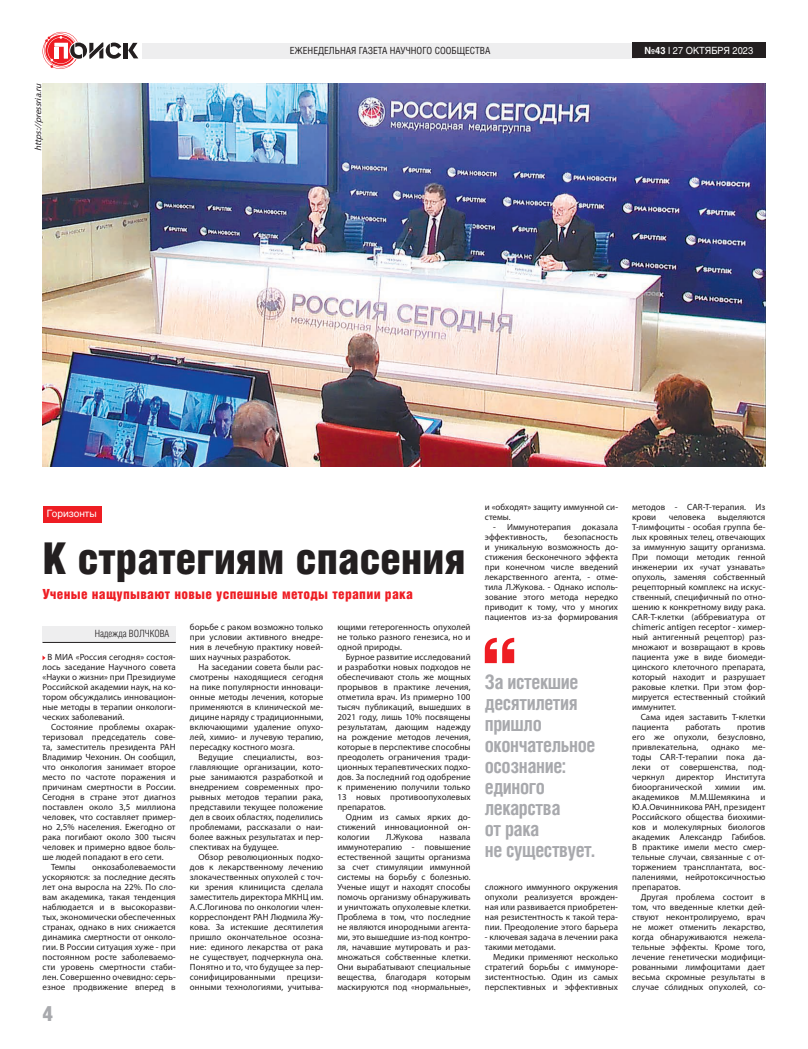
<style>
.page{position:relative;width:808px;height:1049px;background:#fff}
.page>*{position:absolute;margin:0;border:0;box-sizing:border-box;transform-origin:0 0}
.t1{font:44px "Helios Cond Black C";letter-spacing:-.01em;color:#231f20}
.t2{font:21.1px "Helios Cond Black C";color:#a8a9ad}
.t3{font:700 20px/21px "Helios Cond C";letter-spacing:-.02em;color:#a8a9ad;scale:.96 1}
.t4{font:14px "Helios Cond Black C";letter-spacing:.02em;color:#ee1d23}
.t5{font:10px "Helios Cond Light C";color:#231f20}
.t6{font:10px "Helios C";color:#fff}
.t7{font:9.8px "Helios Cond C";color:#231f20}
.t8{font:9.8px "Helios C";color:#fff;scale:.93 1}
.t9{font:9px/10px "Myriad Pro";letter-spacing:.005em;color:#231f20;text-align:justify}
.t10{font:italic 9px "Myriad Pro";color:#231f20}
.s1{font-weight:700}
.s2{font-family:"Bodoni C"}
</style>
<div class="page">
<hr style="left:124px;top:43px;width:4px;height:15px;background:#231f20">
<svg style="left:128px;top:43px;width:10px;height:15px"></svg>
<svg style="left:43px;top:32px;width:78px;height:37px"></svg>
<div style="left:142px;top:43px;width:496px;height:16px;background:#eeeeef"></div>
<div style="left:632px;top:43px;width:133px;height:15px;background:#231f20"></div>
<div style="left:43px;top:626px;width:133px;height:16px;background:#eeeeef"></div>
<hr style="left:43px;top:642px;width:133px;height:1px;background:#231f20">
<svg style="left:485px;top:638px;width:29px;height:25px"></svg>
<div style="left:43px;top:506px;width:58px;height:17px;background:#ee1d23"></div>
<img style="left:43px;top:84px;width:722px;height:383px">
<p class="t10" style="left:33px;top:151px;width:68px;rotate:-90deg">https://pressria.ru</p>
<p class="t7" style="left:290px;top:45px;width:202px">ЕЖЕНЕДЕЛЬНАЯ ГАЗЕТА НАУЧНОГО СООБЩЕСТВА</p>
<p class="t8" style="left:644px;top:44px;width:118px"><span class="s1">№43</span> I 27 ОКТЯБРЯ 2023</p>
<p class="t6" style="left:47px;top:508px;width:51px">Горизонты</p>
<h1 class="t1" style="left:43px;top:533px;width:425px">К стратегиям спасения</h1>
<h3 class="t4" style="left:43px;top:586px;width:372px">Ученые нащупывают новые успешные методы терапии рака</h3>
<p class="t5" style="left:95px;top:628px;width:76px">Надежда ВОЛЧКОВА</p>
<p class="t9" style="left:43px;top:652px;width:135px;text-indent:5px">В МИА «Россия сегодня» состоя&shy;лось заседание Научного совета «Науки о жизни» при Президиуме Российской академии наук, на ко&shy;тором обсуждались инновацион&shy;ные методы в терапии онкологи&shy;ческих заболеваний.</p>
<p class="t9" style="left:51px;top:722px;width:126px">Состояние проблемы охарак-</p>
<p class="t9" style="left:43px;top:732px;width:135px">теризовал председатель сове-</p>
<p class="t9" style="left:43px;top:742px;width:135px">та, заместитель президента РАН</p>
<p class="t9" style="left:43px;top:752px;width:135px">Владимир Чехонин. Он сообщил,</p>
<p class="t9" style="left:43px;top:762px;width:135px">что онкология занимает второе</p>
<p class="t9" style="left:43px;top:772px;width:135px">место по частоте поражения и</p>
<p class="t9" style="left:43px;top:782px;width:135px">причинам смертности в России.</p>
<p class="t9" style="left:43px;top:792px;width:135px">Сегодня в стране этот диагноз</p>
<p class="t9" style="left:43px;top:802px;width:135px">поставлен около 3,5 миллиона</p>
<p class="t9" style="left:43px;top:812px;width:135px">человек, что составляет пример-</p>
<p class="t9" style="left:43px;top:822px;width:135px">но 2,5% населения. Ежегодно от</p>
<p class="t9" style="left:43px;top:832px;width:135px">рака погибают около 300 тысяч</p>
<p class="t9" style="left:43px;top:842px;width:135px">человек и примерно вдвое боль-</p>
<p class="t9" style="left:43px;top:852px;width:123px">ше людей попадают в его сети.</p>
<p class="t9" style="left:51px;top:862px;width:26px">Темпы</p>
<p class="t9" style="left:43px;top:862px;width:135px;text-indent:50px">онкозаболеваемости ускоряются: за последние десять лет она выросла на 22%. По сло&shy;вам академика, такая тенденция наблюдается и в высокоразви&shy;тых, экономически обеспеченных странах, однако в них снижается динамика смертности от онколо&shy;гии. В России ситуация хуже - при постоянном росте заболеваемо&shy;сти уровень смертности стаби&shy;лен. Совершенно очевидно: серь&shy;езное продвижение вперед в</p>
<h2 class="t2" style="left:43px;top:1001px;width:12px">4</h2>
<p class="t9" style="left:190px;top:622px;width:135px">борьбе с раком возможно только при условии активного внедре&shy;ния в лечебную практику новей&shy;ших научных разработок.</p>
<p class="t9" style="left:190px;top:662px;width:135px;text-indent:9px">На заседании совета были рас&shy;смотрены находящиеся сегодня на пике популярности инноваци&shy;онные методы лечения, которые применяются в клинической ме&shy;дицине наряду с традиционными, включающими удаление опухо&shy;лей, химио- и лучевую терапию, пересадку костного мозга.</p>
<p class="t9" style="left:190px;top:752px;width:135px;text-indent:9px">Ведущие специалисты, воз&shy;главляющие организации, кото&shy;рые занимаются разработкой и внедрением современных про&shy;рывных методов терапии рака, представили текущее положение дел в своих областях, поделились проблемами, рассказали о наи&shy;более важных результатах и пер&shy;спективах на будущее.</p>
<p class="t9" style="left:190px;top:852px;width:135px;text-indent:9px">Обзор революционных подхо&shy;дов к лекарственному лечению злокачественных опухолей с точ&shy;ки зрения клинициста сделала заместитель директора МКНЦ им.<br>А.С.Логинова по онкологии член&shy;корреспондент РАН Людмила Жу&shy;кова. За истекшие десятилетия пришло окончательное осозна&shy;ние: единого лекарства от рака не существует, подчеркнула она.<br>Понятно и то, что будущее за пер&shy;сонифицированными прецизи&shy;онными технологиями, учитыва-</p>
<p class="t9" style="left:337px;top:622px;width:135px">ющими гетерогенность опухолей не только разного генезиса, но и одной природы.</p>
<p class="t9" style="left:337px;top:652px;width:135px;text-indent:9px">Бурное развитие исследований и разработки новых подходов не обеспечивают столь же мощных прорывов в практике лечения, отметила врач. Из примерно 100 тысяч публикаций, вышедших в 2021 году, лишь 10% посвящены результатам, дающим надежду на рождение методов лечения, которые в перспективе способны преодолеть ограничения тради&shy;ционных терапевтических подхо&shy;дов. За последний год одобрение к применению получили только 13 новых противоопухолевых препаратов.</p>
<p class="t9" style="left:337px;top:812px;width:135px;text-indent:9px">Одним из самых ярких до&shy;стижений инновационной он&shy;кологии</p>
<p class="t9" style="left:386px;top:832px;width:38px">Л.Жукова</p>
<p class="t9" style="left:337px;top:832px;width:135px;text-indent:102px">назвала иммунотерапию - повышение естественной защиты организма за счет стимуляции иммунной системы на борьбу с болезнью.<br>Ученые ищут и находят способы помочь организму обнаруживать и уничтожать опухолевые клетки.<br>Проблема в том, что последние не являются инородными агента&shy;ми, это вышедшие из-под контро&shy;ля, начавшие мутировать и раз&shy;множаться собственные клетки.<br>Они вырабатывают специальные вещества, благодаря которым маскируются под «нормальные»,</p>
<p class="t9" style="left:485px;top:502px;width:135px">и «обходят» защиту иммунной си&shy;стемы.</p>
<p class="t9" style="left:485px;top:522px;width:135px;text-indent:9px">- Иммунотерапия доказала эффективность,</p>
<p class="t9" style="left:485px;top:532px;width:135px;text-indent:79px">безопасность и уникальную возможность до&shy;стижения бесконечного эффекта при конечном числе введений лекарственного агента, - отме&shy;тила Л.Жукова. - Однако исполь&shy;зование этого метода нередко приводит к тому, что у многих пациентов из-за формирования</p>
<h3 class="t3" style="left:485px;top:671px;width:117px">За истекшие десятилетия пришло окончательное осознание: единого лекарства<br>от рака<br>не существует.</h3>
<p class="t9" style="left:485px;top:882px;width:135px">сложного иммунного окружения опухоли реализуется врожден&shy;ная или развивается приобретен&shy;ная резистентность к такой тера&shy;пии. Преодоление этого барьера</p>
<p class="t9" style="left:485px;top:932px;width:135px">- ключевая задача в лечении рака такими методами.</p>
<p class="t9" style="left:485px;top:952px;width:135px;text-indent:9px">Медики применяют несколько стратегий борьбы с иммуноре&shy;зистентностью. Один из самых перспективных и эффективных</p>
<p class="t9" style="left:632px;top:502px;width:135px">методов - CAR-T-терапия. Из крови</p>
<p class="t9" style="left:632px;top:512px;width:135px;text-indent:86px">выделяются Т-лимфоциты - особая группа бе&shy;лых кровяных телец, отвечающих за иммунную защиту организма.<br>При помощи методик генной инженерии их «учат узнавать» опухоль, заменяя собственный рецепторный комплекс на искус&shy;ственный, специфичный по отно&shy;шению к конкретному виду рака.<br>CAR-Т-клетки (аббревиатура от chimeric antigen receptor - химер&shy;ный антигенный рецептор) раз&shy;множают и возвращают в кровь пациента уже в виде биомеди&shy;цинского клеточного препарата, который находит и разрушает раковые клетки. При этом фор&shy;мируется естественный стойкий иммунитет.</p>
<p class="t9" style="left:632px;top:712px;width:135px;text-indent:9px">Сама идея заставить Т-клетки пациента</p>
<p class="t9" style="left:669px;top:512px;width:38px">человека</p>
<p class="t9" style="left:685px;top:722px;width:37px">работать</p>
<p class="t9" style="left:632px;top:722px;width:135px;text-indent:105px">против его же опухоли, безусловно, привлекательна,</p>
<p class="t9" style="left:632px;top:742px;width:135px;text-indent:120px">ме&shy;тоды CAR-Т-терапии пока да&shy;леки от совершенства, под&shy;черкнул</p>
<p class="t9" style="left:711px;top:742px;width:30px">однако</p>
<p class="t9" style="left:676px;top:772px;width:39px">директор</p>
<p class="t9" style="left:725px;top:772px;width:42px">Института</p>
<p class="t9" style="left:632px;top:782px;width:72px">биоорганической</p>
<p class="t9" style="left:715px;top:782px;width:27px">химии</p>
<p class="t9" style="left:632px;top:782px;width:135px;text-indent:121px">им. академиков М.М.Шемякина и Ю.А.Овчинникова РАН, президент Российского общества биохими&shy;ков и молекулярных биологов академик Александр Габибов.<br>В практике имели место смер&shy;тельные случаи, связанные с от&shy;торжением трансплантата, вос&shy;палениями, нейротоксичностью препаратов.</p>
<p class="t9" style="left:632px;top:892px;width:135px;text-indent:9px">Другая проблема состоит в том, что введенные клетки дей&shy;ствуют неконтролируемо, врач не может отменить лекарство, когда обнаруживаются нежела&shy;тельные эффекты. Кроме того, лечение генетически модифици&shy;рованными лимфоцитами дает весьма скромные результаты в случае со<span class="s2">-</span>лидных опухолей, со-</p>
</div>
